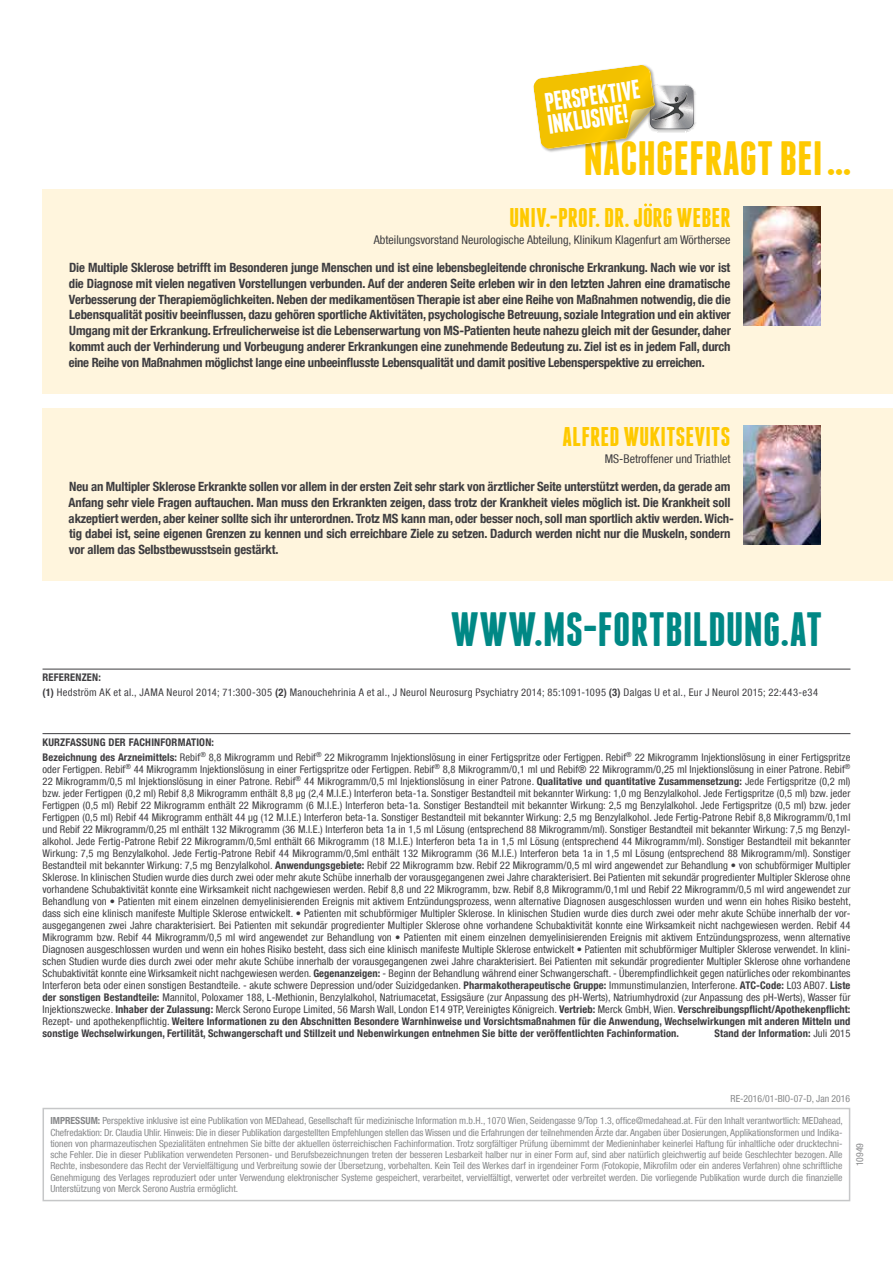
<style>
.page{position:relative;width:893px;height:1263px;background:#fff}
.page>*{position:absolute;margin:0;border:0;box-sizing:border-box;transform-origin:0 0}
.t1{font:700 48px "Franchise";letter-spacing:.005em;color:#008885}
.t2{font:700 48px "Franchise";color:#fec900}
.t3{font:700 27px "Franchise";letter-spacing:.005em;color:#fec900}
.t4{font:700 26.7px/22.2px "Franchise";color:#fff}
.t5{font:700 condensed 12.75px/15.8px "Helvetica Neue LT Com";letter-spacing:-.01em;color:#3e3d40;text-align:justify}
.t6{font:condensed 12px "Helvetica Neue LT Com";color:#3e3d40}
.t7{font:condensed 10.5px/12px "Helvetica Neue LT Com";letter-spacing:.01em;color:#3e3d40}
.t8{font:condensed 10.5px/15px "Helvetica Neue LT Com";letter-spacing:.03em;color:#3e3d40}
.t9{font:700 condensed 10.5px "Helvetica Neue LT Com";letter-spacing:.01em;color:#3e3d40}
.t10{font:condensed 9.75px/11.2px "Helvetica Neue LT Com";color:#87888a;text-align:justify}
.s1{font-weight:700}
.s2{font-weight:400}
</style>
<div class="page">
<div style="left:43px;top:1108px;width:807px;height:93px;border:2px solid #c6c7c8"></div>
<div style="left:533px;top:64px;width:126px;height:89px;background:#000;opacity:.32"></div>
<svg style="left:533px;top:64px;width:163px;height:85px"></svg>
<div style="left:43px;top:189px;width:850px;height:204px;background:#fff5dd"></div>
<svg style="left:644px;top:203px;width:8px;height:3px"></svg>
<img style="left:743px;top:207px;width:77px;height:119px">
<div style="left:43px;top:408px;width:850px;height:172px;background:#fff5dd"></div>
<img style="left:743px;top:426px;width:77px;height:119px">
<hr style="left:43px;top:669px;width:807px;height:1px;background:#3e3d40">
<hr style="left:43px;top:733px;width:807px;height:1px;background:#3e3d40">
<h3 class="t4" style="left:543px;top:91px;width:98px;rotate:-8deg">PERSPEKTIVE<br>INKLUSIVE!</h3>
<h1 class="t2" style="left:584px;top:135px;width:269px">NACHGEFRAGT BEI…</h1>
<h2 class="t3" style="left:509px;top:205px;width:223px">UNIV.-PROF. DR. JORG WEBER</h2>
<p class="t6" style="left:374px;top:232px;width:358px">Abteilungsvorstand Neurologische Abteilung, Klinikum Klagenfurt am Wörthersee</p>
<p class="t5" style="left:69px;top:260px;width:664px">Die Multiple Sklerose betrifft im Besonderen junge Menschen und ist eine lebensbegleitende chronische Erkrankung. Nach wie vor ist die Diagnose mit vielen negativen Vorstellungen verbunden. Auf der anderen Seite erleben wir in den letzten Jahren eine dramatische Verbesserung der Therapiemöglichkeiten. Neben der medikamentösen Therapie ist aber eine Reihe von Maßnahmen notwendig, die die Lebensqualität positiv beeinflussen, dazu gehören sportliche Aktivitäten, psychologische Betreuung, soziale Integration und ein aktiver Umgang mit der Erkrankung. Erfreulicherweise ist die Lebenserwartung von MS-Patienten heute nahezu gleich mit der Gesunder, daher kommt auch der Verhinderung und Vorbeugung anderer Erkrankungen eine zunehmende Bedeutung zu. Ziel ist es in jedem Fall, durch eine Reihe von Maßnahmen möglichst lange eine unbeeinflusste Lebensqualität und damit positive Lebensperspektive zu erreichen.</p>
<h2 class="t3" style="left:562px;top:424px;width:169px">ALFRED WUKITSEVITS</h2>
<p class="t6" style="left:605px;top:451px;width:127px">MS-Betroffener und Triathlet</p>
<p class="t5" style="left:69px;top:479px;width:667px;text-align:left">Neu an Multipler Sklerose Erkrankte sollen vor allem in der ersten Zeit sehr stark von ärztlicher Seite unterstützt werden, da gerade am Anfang sehr viele Fragen auftauchen. Man muss den Erkrankten zeigen, dass trotz der Krankheit vieles möglich ist. Die Krankheit soll akzeptiert werden, aber keiner sollte sich ihr unterordnen. Trotz MS kann man, oder besser noch, soll man sportlich aktiv werden. Wich&shy;tig dabei ist, seine eigenen Grenzen zu kennen und sich erreichbare Ziele zu setzen. Dadurch werden nicht nur die Muskeln, sondern vor allem das Selbstbewusstsein gestärkt.</p>
<h1 class="t1" style="left:451px;top:607px;width:372px">WWW.MS-FORTBILDUNG.AT</h1>
<p class="t8" style="left:43px;top:670px;width:777px"><span class="s1">REFERENZEN:<br>(1)</span> Hedström AK et al., JAMA Neurol 2014; 71:300-305 <span class="s1">(2)</span> Manouchehrinia A et al., J Neurol Neurosurg Psychiatry 2014; 85:1091-1095 <span class="s1">(3)</span> Dalgas U et al., Eur J Neurol 2015; 22:443-e34</p>
<p class="t7" style="left:43px;top:734px;width:809px;line-height:15px"><span class="s1">KURZFASSUNG DER FACHINFORMATION:<br>Bezeichnung des Arzneimittels:</span> Rebif<sup>®</sup> 8,8 Mikrogramm und Rebif<sup>®</sup> 22 Mikrogramm Injektionslösung in einer Fertigspritze oder Fertigpen. Rebif<sup>®</sup> 22 Mikrogramm Injektionslösung in einer Fertigspritze</p>
<p class="t7" style="left:43px;top:763px;width:810px;text-align:justify">oder Fertigpen. Rebif<sup>®</sup> 44 Mikrogramm Injektionslösung in einer Fertigspritze oder Fertigpen. Rebif<sup>®</sup> 8,8 Mikrogramm/0,1 ml und Rebif® 22 Mikrogramm/0,25 ml Injektionslösung in einer Patrone. Rebif<sup>® </sup>22 Mikrogramm/0,5 ml Injektionslösung in einer Patrone. Rebif<sup>®</sup> 44 Mikrogramm/0,5 ml Injektionslösung in einer Patrone. <span class="s1">Qualitative und quantitative Zusammensetzung:</span> Jede Fertigspritze (0,2 ml) bzw. jeder Fertigpen (0,2 ml) Rebif 8,8 Mikrogramm enthält 8,8 µg (2,4 M.I.E.) Interferon beta-1a. Sonstiger Bestandteil mit bekannter Wirkung: 1,0 mg Benzylalkohol. Jede Fertigspritze (0,5 ml) bzw. jeder Fertigpen (0,5 ml) Rebif 22 Mikrogramm enthält 22 Mikrogramm (6 M.I.E.) Interferon beta-1a. Sonstiger Bestandteil mit bekannter Wirkung: 2,5 mg Benzylalkohol. Jede Fertigspritze (0,5 ml) bzw. jeder Fertigpen (0,5 ml) Rebif 44 Mikrogramm enthält 44 µg (12 M.I.E.) Interferon beta-1a. Sonstiger Bestandteil mit bekannter Wirkung: 2,5 mg Benzylalkohol. Jede Fertig-Patrone Rebif 8,8 Mikrogramm/0,1ml und Rebif 22 Mikrogramm/0,25 ml enthält 132 Mikrogramm (36 M.I.E.) Interferon beta 1a in 1,5 ml Lösung (entsprechend 88 Mikrogramm/ml). Sonstiger Bestandteil mit bekannter Wirkung: 7,5 mg Benzyl&shy;alkohol. Jede Fertig-Patrone Rebif 22 Mikrogramm/0,5ml enthält 66 Mikrogramm (18 M.I.E.) Interferon beta 1a in 1,5 ml Lösung (entsprechend 44 Mikrogramm/ml). Sonstiger Bestandteil mit bekannter Wirkung: 7,5 mg Benzylalkohol. Jede Fertig-Patrone Rebif 44 Mikrogramm/0,5ml enthält 132 Mikrogramm (36 M.I.E.) Interferon beta 1a in 1,5 ml Lösung (entsprechend 88 Mikrogramm/ml). Sonstiger Bestandteil mit bekannter Wirkung: 7,5 mg Benzylalkohol. <span class="s1">Anwendungsgebiete:</span> Rebif 22 Mikrogramm bzw. Rebif 22 Mikrogramm/0,5 ml wird angewendet zur Behandlung • von schubförmiger Multipler Sklerose. In klinischen Studien wurde dies durch zwei oder mehr akute Schübe innerhalb der vorausgegangenen zwei Jahre charakterisiert. Bei Patienten mit sekundär progredienter Multipler Sklerose ohne vorhandene Schubaktivität konnte eine Wirksamkeit nicht nachgewiesen werden. Rebif 8,8 und 22 Mikrogramm, bzw. Rebif 8,8 Mikrogramm/0,1ml und Rebif 22 Mikrogramm/0,5 ml wird angewendet zur Behandlung von • Patienten mit einem einzelnen demyelinisierenden Ereignis mit aktivem Entzündungsprozess, wenn alternative Diagnosen ausgeschlossen wurden und wenn ein hohes Risiko besteht, dass sich eine klinisch manifeste Multiple Sklerose entwickelt. • Patienten mit schubförmiger Multipler Sklerose. In klinischen Studien wurde dies durch zwei oder mehr akute Schübe innerhalb der vor&shy;ausgegangenen zwei Jahre charakterisiert. Bei Patienten mit sekundär progredienter Multipler Sklerose ohne vorhandene Schubaktivität konnte eine Wirksamkeit nicht nachgewiesen werden. Rebif 44<br>Mikrogramm bzw. Rebif 44 Mikrogramm/0,5 ml wird angewendet zur Behandlung von • Patienten mit einem einzelnen demyelinisierenden Ereignis mit aktivem Entzündungsprozess, wenn alternative Diagnosen ausgeschlossen wurden und wenn ein hohes Risiko besteht, dass sich eine klinisch manifeste Multiple Sklerose entwickelt • Patienten mit schubförmiger Multipler Sklerose verwendet. In klini&shy;schen Studien wurde dies durch zwei oder mehr akute Schübe innerhalb der vorausgegangenen zwei Jahre charakterisiert. Bei Patienten mit sekundär progredienter Multipler Sklerose ohne vorhandene Schubaktivität konnte eine Wirksamkeit nicht nachgewiesen werden. <span class="s1">Gegenanzeigen:</span> - Beginn der Behandlung während einer Schwangerschaft. - Überempfindlichkeit gegen natürliches oder rekombinantes Interferon beta oder einen sonstigen Bestandteile. - akute schwere Depression und/oder Suizidgedanken. <span class="s1">Pharmakotherapeutische Gruppe:</span> Immunstimulanzien, Interferone. <span class="s1">ATC-Code:</span> L03 AB07. <span class="s1">Liste der sonstigen Bestandteile:</span> Mannitol, Poloxamer 188, L-Methionin, Benzylalkohol, Natriumacetat, Essigsäure (zur Anpassung des pH-Werts), Natriumhydroxid (zur Anpassung des pH-Werts), Wasser für Injektionszwecke. <span class="s1">Inhaber der Zulassung:</span> Merck Serono Europe Limited, 56 Marsh Wall, London E14 9TP, Vereinigtes Königreich. <span class="s1">Vertrieb:</span> Merck GmbH, Wien. <span class="s1">Verschreibungspflicht/Apothekenpflicht:<br></span>Rezept- und apothekenpflichtig. <span class="s1">Weitere Informationen zu den Abschnitten Besondere Warnhinweise und Vorsichtsmaßnahmen für die Anwendung, Wechselwirkungen mit anderen Mitteln und sonstige Wechselwirkungen, Fertilität, Schwangerschaft und Stillzeit und Nebenwirkungen entnehmen Sie bitte der veröffentlichten Fachinformation.</span></p>
<p class="t9" style="left:715px;top:1027px;width:137px">Stand der Information: <span class="s2">Juli 2015</span></p>
<p class="t10" style="left:731px;top:1093px;width:121px">RE-2016/01-BIO-07-D, Jan 2016</p>
<p class="t10" style="left:50px;top:1115px;width:794px"><span class="s1">IMPRESSUM:</span> Perspektive inklusive ist eine Publikation von MEDahead, Gesellschaft für medizinische Information m.b.H., 1070 Wien, Seidengasse 9/Top 1.3, office@medahead.at. Für den Inhalt verantwortlich: MEDahead, Chefredaktion: Dr. Claudia Uhlir. Hinweis: Die in dieser Publikation dargestellten Empfehlungen stellen das Wissen und die Erfahrungen der teilnehmenden Ärzte dar. Angaben über Dosierungen, Applikationsformen und Indika&shy;tionen von pharmazeutischen Spezialitäten entnehmen Sie bitte der aktuellen österreichischen Fachinformation. Trotz sorgfältiger Prüfung übernimmt der Medieninhaber keinerlei Haftung für inhaltliche oder drucktechni&shy;sche Fehler. Die in dieser Publikation verwendeten Personen- und Berufsbezeichnungen treten der besseren Lesbarkeit halber nur in einer Form auf, sind aber natürlich gleichwertig auf beide Geschlechter bezogen. Alle Rechte, insbesondere das Recht der Vervielfältigung und Verbreitung sowie der Übersetzung, vorbehalten. Kein Teil des Werkes darf in irgendeiner Form (Fotokopie, Mikrofilm oder ein anderes Verfahren) ohne schriftliche Genehmigung des Verlages reproduziert oder unter Verwendung elektronischer Systeme gespeichert, verarbeitet, vervielfältigt, verwertet oder verbreitet werden. Die vorliegende Publikation wurde durch die finanzielle Unterstützung von Merck Serono Austria ermöglicht.</p>
<p class="t10" style="left:854px;top:1166px;width:25px;rotate:-90deg">10949</p>
</div>
